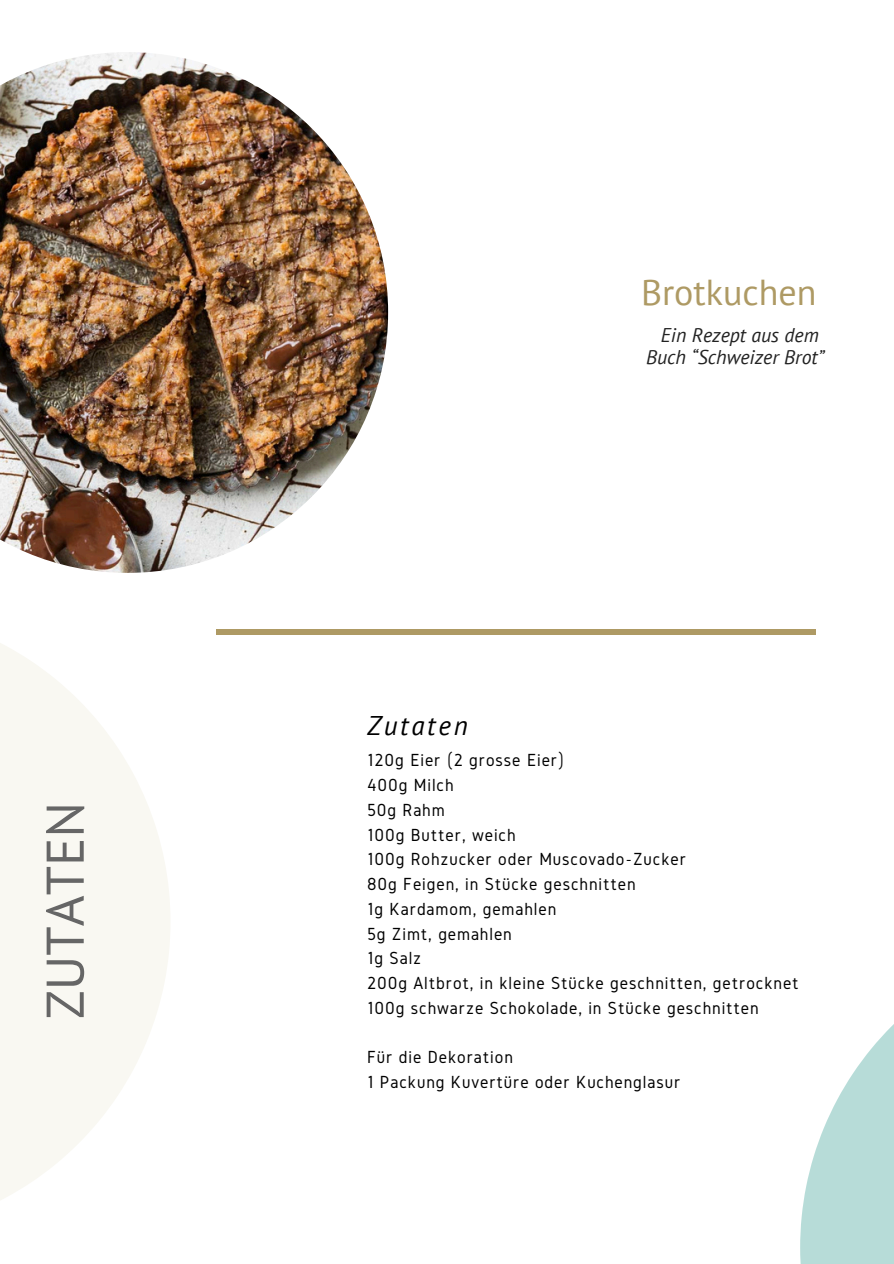
<style>
.page{position:relative;width:894px;height:1264px;background:#fff}
.page>*{position:absolute;margin:0;border:0;box-sizing:border-box;transform-origin:0 0}
.t1{font:52.95px "PT Sans";color:#666}
.t2{font:36px "PT Sans";color:#ae9a64}
.t3{font:italic 27px "PT Sans";letter-spacing:.1em;color:#000}
.t4{font:italic 19.8px/22.5px "PT Sans";color:#222;text-align:center}
.t5{font:18.15px/24.8px "Gidole";letter-spacing:.05em;color:#000}
</style>
<div class="page">
<div style="left:0;top:608px;width:170px;height:627px;background:linear-gradient(to right,#f9f8f2,#fdfdfb)"></div>
<img style="left:0;top:52px;width:388px;height:521px">
<div style="left:216px;top:629px;width:599px;height:6px;background:#ae9a64"></div>
<svg style="left:800px;top:1025px;width:93px;height:238px;fill:#b7dcd8"></svg>
<h1 class="t1" style="left:31px;top:1019px;width:219px;rotate:-90deg">ZUTATEN</h1>
<h3 class="t3" style="left:367px;top:708px;width:102px">Zutaten</h3>
<h2 class="t2" style="left:640px;top:269px;width:177px">Brotkuchen</h2>
<p class="t4" style="left:646px;top:323px;width:179px">Ein Rezept aus dem<br>Buch “Schweizer Brot”</p>
<p class="t5" style="left:367px;top:748px;width:433px">120g Eier (2 grosse Eier)<br>400g Milch<br>50g Rahm<br>100g Butter, weich<br>100g Rohzucker oder Muscovado-Zucker<br>80g Feigen, in Stücke geschnitten<br>1g Kardamom, gemahlen<br>5g Zimt, gemahlen<br>1g Salz<br>200g Altbrot, in kleine Stücke geschnitten, getrocknet<br>100g schwarze Schokolade, in Stücke geschnitten</p>
<p class="t5" style="left:367px;top:1045px;width:315px">Für die Dekoration<br>1 Packung Kuvertüre oder Kuchenglasur</p>
</div>
